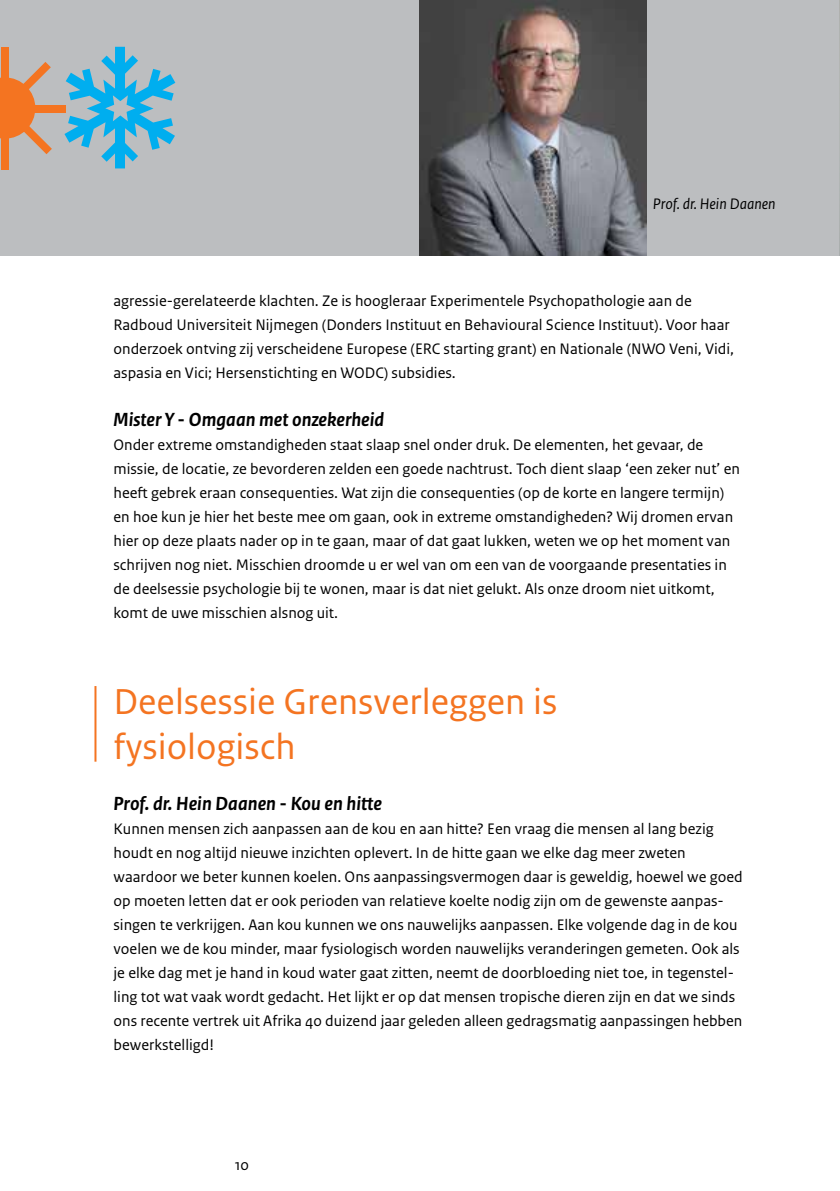
<style>
.page{position:relative;width:840px;height:1191px;background:#fff}
.page>*{position:absolute;margin:0;border:0;box-sizing:border-box;transform-origin:0 0}
.t1{font:37.8px/45.4px "Rijksoverheid Sans Text";color:#f47421}
.t2{font:italic 700 20px "Rijksoverheid Sans Text";color:#000}
.t3{font:16px/24px "Rijksoverheid Sans Text";color:#000}
.t4{font:italic 16px "Rijksoverheid Sans Text";color:#000}
</style>
<div class="page">
<hr style="left:94px;top:686px;width:2px;height:75px;background:#f47421">
<div style="left:0;top:0;width:839px;height:255px;background:#bcbec0"></div>
<img style="left:419px;top:0;width:227px;height:255px">
<img style="left:839px;top:0;width:1px;height:255px">
<div style="left:32px;top:105px;width:34px;height:8px;background:#f47421"></div>
<div style="left:1px;top:47px;width:8px;height:34px;background:#f47421"></div>
<div style="left:1px;top:137px;width:8px;height:33px;background:#f47421"></div>
<svg style="left:0;top:62px;width:52px;height:92px"></svg>
<svg style="left:64px;top:47px;width:111px;height:121px"></svg>
<p class="t4" style="left:652px;top:195px;width:124px">Prof. dr. Hein Daanen</p>
<p class="t3" style="left:113px;top:288px;width:622px">agressie-gerelateerde klachten. Ze is hoogleraar Experimentele Psychopathologie aan de Radboud Universiteit Nijmegen (Donders Instituut en Behavioural Science Instituut). Voor haar onderzoek ontving zij verscheidene Europese (ERC starting grant) en Nationale (NWO Veni, Vidi, aspasia en Vici; Hersenstichting en WODC) subsidies.</p>
<p class="t2" style="left:113px;top:408px;width:272px">Mister Y - Omgaan met onzekerheid</p>
<p class="t3" style="left:113px;top:432px;width:627px">Onder extreme omstandigheden staat slaap snel onder druk. De elementen, het gevaar, de missie, de locatie, ze bevorderen zelden een goede nachtrust. Toch dient slaap ‘een zeker nut’ en heeft gebrek eraan consequenties. Wat zijn die consequenties (op de korte en langere termijn) en hoe kun je hier het beste mee om gaan, ook in extreme omstandigheden? Wij dromen ervan hier op deze plaats nader op in te gaan, maar of dat gaat lukken, weten we op het moment van schrijven nog niet. Misschien droomde u er wel van om een van de voorgaande presentaties in de deelsessie psychologie bij te wonen, maar is dat niet gelukt. Als onze droom niet uitkomt, komt de uwe misschien alsnog uit.</p>
<h1 class="t1" style="left:113px;top:679px;width:445px">Deelsessie Grensverleggen is fysiologisch</h1>
<p class="t2" style="left:113px;top:792px;width:270px">Prof. dr. Hein Daanen - Kou en hitte</p>
<p class="t3" style="left:113px;top:816px;width:630px">Kunnen mensen zich aanpassen aan de kou en aan hitte? Een vraag die mensen al lang bezig houdt en nog altijd nieuwe inzichten oplevert. In de hitte gaan we elke dag meer zweten waardoor we beter kunnen koelen. Ons aanpassingsvermogen daar is geweldig, hoewel we goed op moeten letten dat er ook perioden van relatieve koelte nodig zijn om de gewenste aanpas&shy;singen te verkrijgen. Aan kou kunnen we ons nauwelijks aanpassen. Elke volgende dag in de kou voelen we de kou minder, maar fysiologisch worden nauwelijks veranderingen gemeten. Ook als je elke dag met je hand in koud water gaat zitten, neemt de doorbloeding niet toe, in tegenstel&shy;ling tot wat vaak wordt gedacht. Het lijkt er op dat mensen tropische dieren zijn en dat we sinds ons recente vertrek uit Afrika 40 duizend jaar geleden alleen gedragsmatig aanpassingen hebben bewerkstelligd!</p>
<p class="t3" style="left:234px;top:1152px;width:16px">10</p>
</div>
